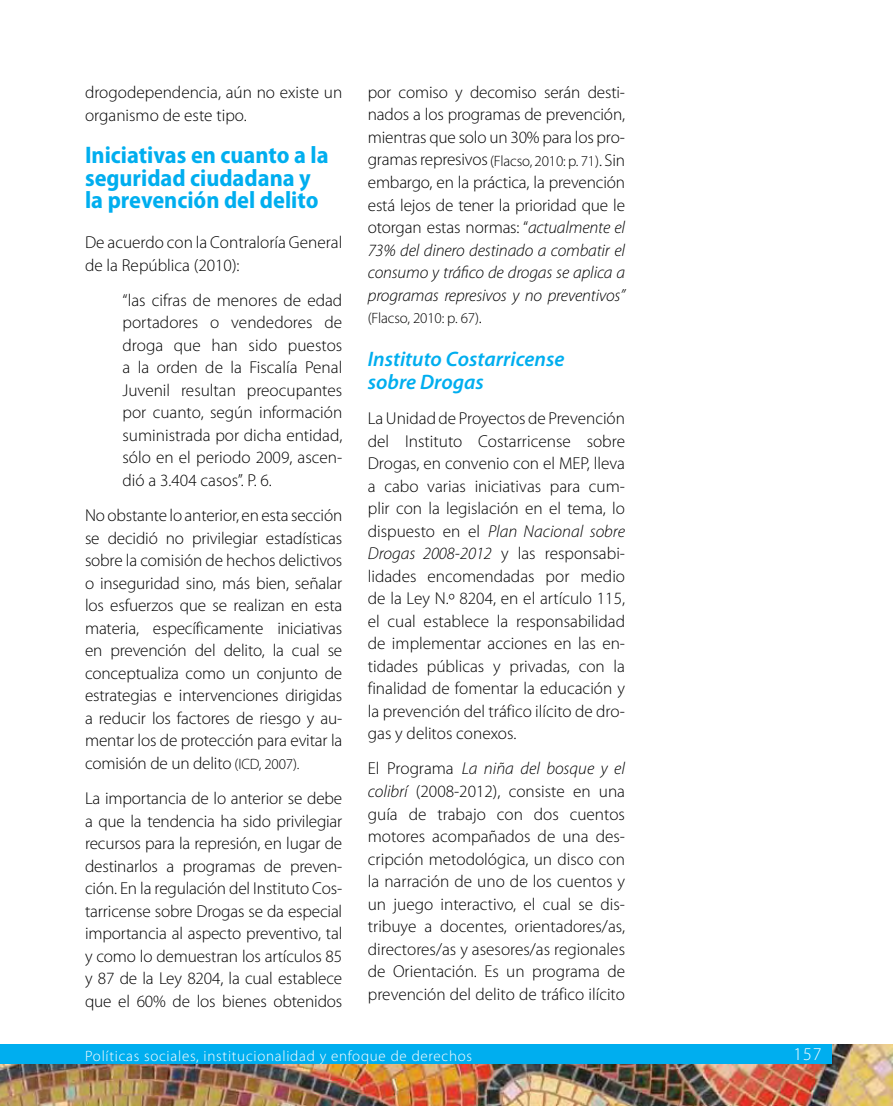
<style>
.page{position:relative;width:893px;height:1106px;background:#fff}
.page>*{position:absolute;margin:0;border:0;box-sizing:border-box;transform-origin:0 0}
.t1{font:700 semi-condensed 24px/22.5px "Myriad Pro";color:#00aeef}
.t2{font:italic 600 21px/22.5px "Myriad Pro";color:#00aeef}
.t3{font:300 18px "Myriad Pro";color:#fff}
.t4{font:300 17.25px/22.5px "Myriad Pro";color:#000;text-align:justify}
.t5{font:300 15px "Myriad Pro";letter-spacing:.05em;color:#fff}
.t6{font:300 15px "Myriad Pro";letter-spacing:-.01em;color:#000}
.s1{font-size:15px}
.s2{font-style:italic}
.s3{font-size:17.25px}
</style>
<div class="page">
<img style="left:0;top:1044px;width:893px;height:62px">
<div style="left:0;top:1044px;width:831px;height:19px;background:#00aeef"></div>
<p class="t4" style="left:85px;top:81px;width:259px">drogodependencia, aún no existe un organismo de este tipo.</p>
<h1 class="t1" style="left:85px;top:143px;width:245px">Iniciativas en cuanto a la seguridad ciudadana y la prevención del delito</h1>
<p class="t4" style="left:85px;top:231px;width:259px">De acuerdo con la Contraloría General de la República (2010):</p>
<p class="t4" style="left:123px;top:288px;width:221px">“las cifras de menores de edad portadores o vendedores de droga que han sido puestos a la orden de la Fiscalía Penal Juvenil resultan preocupantes por cuanto, según información suministrada por dicha entidad, sólo en el periodo 2009, ascen&shy;dió a 3.404 casos”. P. 6.</p>
<p class="t4" style="left:85px;top:504px;width:259px">No obstante lo anterior, en esta sección se decidió no privilegiar estadísticas sobre la comisión de hechos delictivos o inseguridad sino, más bien, señalar los esfuerzos que se realizan en esta materia, específicamente iniciativas en prevención del delito, la cual se conceptualiza como un conjunto de estrategias e intervenciones dirigidas a reducir los factores de riesgo y au&shy;mentar los de protección para evitar la comisión de un delito <span class="s1">(ICD, 2007).</span></p>
<p class="t4" style="left:85px;top:787px;width:259px">La importancia de lo anterior se debe a que la tendencia ha sido privilegiar recursos para la represión, en lugar de destinarlos a programas de preven&shy;ción. En la regulación del Instituto Cos&shy;tarricense sobre Drogas se da especial importancia al aspecto preventivo, tal y como lo demuestran los artículos 85 y 87 de la Ley 8204, la cual establece que el 60% de los bienes obtenidos</p>
<p class="t4" style="left:368px;top:81px;width:259px">por comiso y decomiso serán desti&shy;nados a los programas de prevención, mientras que solo un 30% para los pro&shy;gramas represivos <span class="s1">(Flacso, 2010: p. 71)</span>. Sin embargo, en la práctica, la prevención está lejos de tener la prioridad que le otorgan estas normas: “<span class="s2">actualmente el 73% del dinero destinado a combatir el consumo y tráfico de drogas se aplica a programas represivos y no preventivos”</span></p>
<p class="t6" style="left:368px;top:309px;width:116px">(Flacso, 2010: p. 67)<span class="s3">.</span></p>
<p class="t2" style="left:368px;top:347px;width:198px">Instituto Costarricense sobre Drogas</p>
<p class="t4" style="left:368px;top:407px;width:259px">La Unidad de Proyectos de Prevención del Instituto Costarricense sobre Drogas, en convenio con el MEP, lleva a cabo varias iniciativas para cum&shy;plir con la legislación en el tema, lo dispuesto en el <span class="s2">Plan Nacional sobre Drogas 2008-2012</span> y las responsabi&shy;lidades encomendadas por medio de la Ley N.º 8204, en el artículo 115, el cual establece la responsabilidad de implementar acciones en las en&shy;tidades públicas y privadas, con la finalidad de fomentar la educación y la prevención del tráfico ilícito de dro&shy;gas y delitos conexos.</p>
<p class="t4" style="left:368px;top:757px;width:259px">El Programa <span class="s2">La niña del bosque y el colibrí</span> (2008-2012), consiste en una guía de trabajo con dos cuentos motores acompañados de una des&shy;cripción metodológica, un disco con la narración de uno de los cuentos y un juego interactivo, el cual se dis&shy;tribuye a docentes, orientadores/as, directores/as y asesores/as regionales de Orientación. Es un programa de prevención del delito de tráfico ilícito</p>
<p class="t5" style="left:85px;top:1046px;width:389px">Políticas sociales, institucionalidad y enfoque de derechos</p>
<p class="t3" style="left:793px;top:1043px;width:30px">157</p>
</div>
